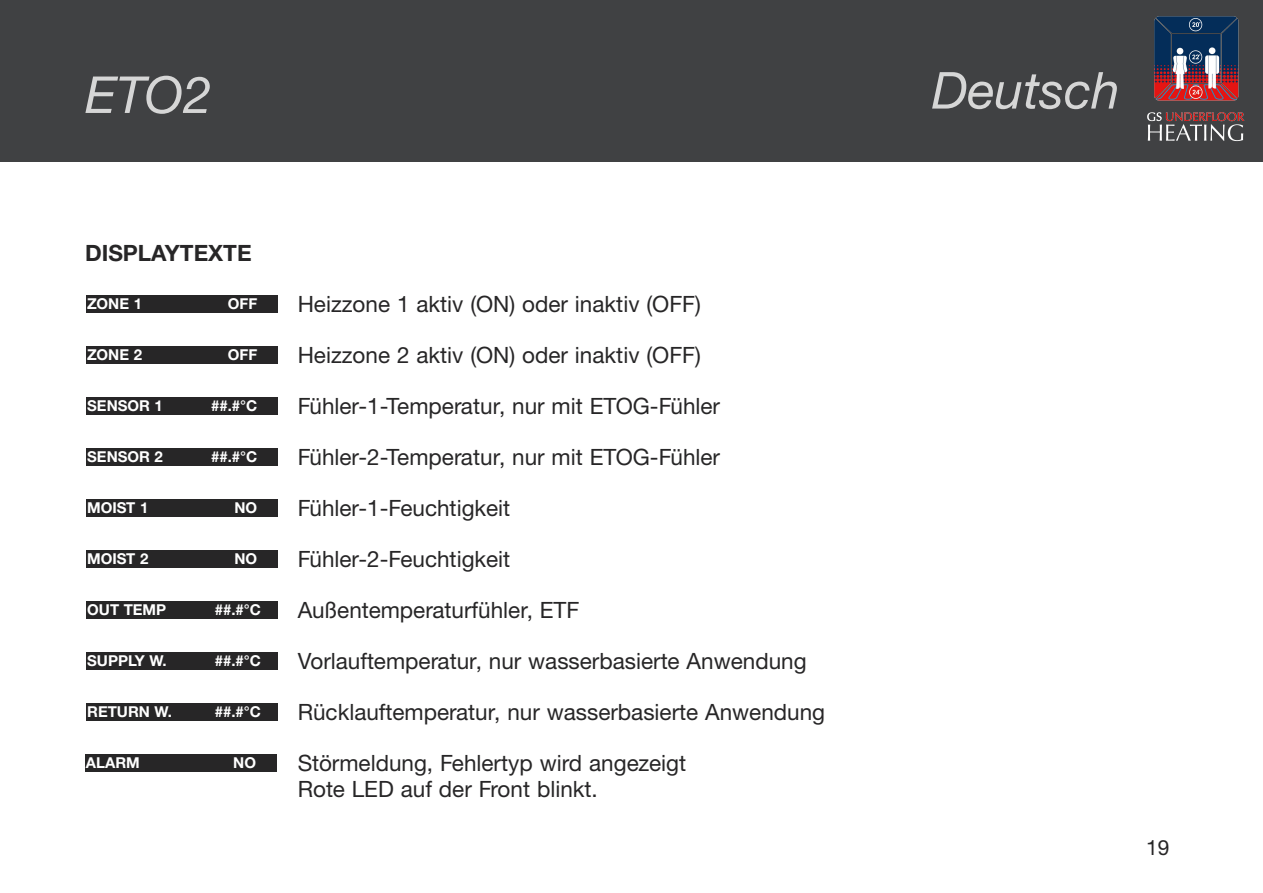
<style>
.page{position:relative;width:1263px;height:893px;background:#fff}
.page>*{position:absolute;margin:0;border:0;box-sizing:border-box;transform-origin:0 0}
.t1{font:italic 51px "Helvetica Neue LTW1 G";color:#d6d6d6}
.t2{font:22.5px/25.5px "Helvetica Neue LTW1 G";color:#272627}
.t3{font:700 22.5px "Helvetica Neue LTW1 G";color:#272627}
.t4{font:21px "Helvetica Neue LTW1 G";color:#272627}
.t5{font:700 15px "Helvetica Neue LTW1 G";color:#fff}
</style>
<div class="page">
<div style="left:0;top:0;width:1263px;height:162px;background:#404143"></div>
<div style="left:86px;top:295px;width:192px;height:18px;background:#272627"></div>
<div style="left:86px;top:346px;width:192px;height:18px;background:#272627"></div>
<div style="left:86px;top:397px;width:192px;height:18px;background:#272627"></div>
<div style="left:86px;top:448px;width:192px;height:18px;background:#272627"></div>
<div style="left:86px;top:499px;width:192px;height:18px;background:#272627"></div>
<div style="left:86px;top:550px;width:192px;height:18px;background:#272627"></div>
<div style="left:86px;top:601px;width:192px;height:18px;background:#272627"></div>
<div style="left:86px;top:652px;width:192px;height:18px;background:#272627"></div>
<div style="left:86px;top:703px;width:192px;height:18px;background:#272627"></div>
<div style="left:85px;top:754px;width:191px;height:18px;background:#272627"></div>
<img style="left:1147px;top:16px;width:98px;height:125px">
<h1 class="t1" style="left:85px;top:77px;width:128px">ETO2</h1>
<p class="t3" style="left:85px;top:245px;width:168px">DISPLAYTEXTE</p>
<p class="t5" style="left:87px;top:298px;width:56px">ZONE 1</p>
<p class="t5" style="left:228px;top:298px;width:31px">OFF</p>
<p class="t5" style="left:87px;top:349px;width:56px">ZONE 2</p>
<p class="t5" style="left:228px;top:349px;width:31px">OFF</p>
<p class="t5" style="left:87px;top:400px;width:77px">SENSOR 1</p>
<p class="t5" style="left:211px;top:400px;width:48px">##.#°C</p>
<p class="t5" style="left:87px;top:451px;width:77px">SENSOR 2</p>
<p class="t5" style="left:211px;top:451px;width:48px">##.#°C</p>
<p class="t5" style="left:87px;top:502px;width:63px">MOIST 1</p>
<p class="t5" style="left:235px;top:502px;width:24px">NO</p>
<p class="t5" style="left:87px;top:553px;width:63px">MOIST 2</p>
<p class="t5" style="left:235px;top:553px;width:24px">NO</p>
<p class="t5" style="left:87px;top:604px;width:81px">OUT TEMP</p>
<p class="t5" style="left:215px;top:604px;width:48px">##.#°C</p>
<p class="t5" style="left:87px;top:655px;width:81px">SUPPLY W.</p>
<p class="t5" style="left:215px;top:655px;width:48px">##.#°C</p>
<p class="t5" style="left:87px;top:706px;width:86px">RETURN W.</p>
<p class="t5" style="left:215px;top:706px;width:48px">##.#°C</p>
<p class="t5" style="left:86px;top:757px;width:55px">ALARM</p>
<p class="t5" style="left:233px;top:757px;width:24px">NO</p>
<p class="t2" style="left:298px;top:293px;width:405px">Heizzone 1 aktiv (ON) oder inaktiv (OFF)</p>
<p class="t2" style="left:298px;top:344px;width:405px">Heizzone 2 aktiv (ON) oder inaktiv (OFF)</p>
<p class="t2" style="left:298px;top:395px;width:424px">Fühler-1-Temperatur, nur mit ETOG-Fühler</p>
<p class="t2" style="left:298px;top:446px;width:424px">Fühler-2-Temperatur, nur mit ETOG-Fühler</p>
<p class="t2" style="left:298px;top:497px;width:214px">Fühler-1-Feuchtigkeit</p>
<p class="t2" style="left:298px;top:548px;width:214px">Fühler-2-Feuchtigkeit</p>
<p class="t2" style="left:298px;top:599px;width:283px">Außentemperaturfühler, ETF</p>
<p class="t2" style="left:298px;top:651px;width:510px">Vorlauftemperatur, nur wasserbasierte Anwendung</p>
<p class="t2" style="left:298px;top:702px;width:529px">Rücklauftemperatur, nur wasserbasierte Anwendung</p>
<p class="t2" style="left:298px;top:753px;width:390px">Störmeldung, Fehlertyp wird angezeigt<br>Rote LED auf der Front blinkt.</p>
<h1 class="t1" style="left:932px;top:72px;width:189px">Deutsch</h1>
<p class="t4" style="left:1146px;top:840px;width:25px">19</p>
</div>
